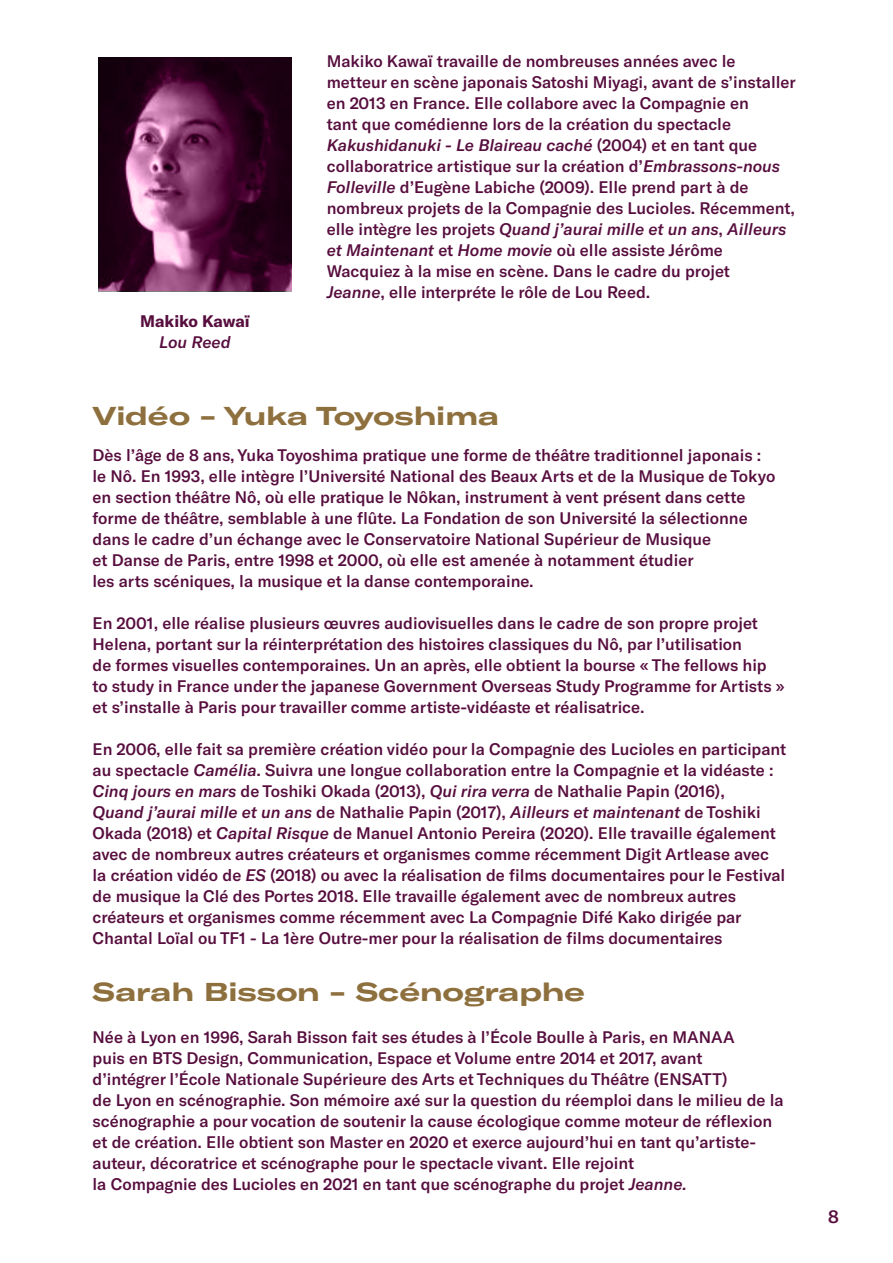
<style>
.page{position:relative;width:893px;height:1263px;background:#fff}
.page>*{position:absolute;margin:0;border:0;box-sizing:border-box;transform-origin:0 0}
.t1{font:700 expanded 25.5px "GT America";color:#8e703e}
.t2{font:500 18px "GT America";color:#570e3e}
.t3{font:500 16.5px/21px "GT America";color:#570e3e}
.t4{font:700 16.5px "GT America";color:#570e3e}
.t5{font:italic 500 16.5px "GT America";color:#570e3e}
.s1{font-style:italic}
</style>
<div class="page">
<svg style="left:99px;top:58px;width:192px;height:233px;background:#522041"></svg>
<p class="t4" style="left:140px;top:311px;width:111px">Makiko Kawaï</p>
<p class="t5" style="left:159px;top:332px;width:73px">Lou Reed</p>
<p class="t3" style="left:327px;top:51px;width:471px">Makiko Kawaï travaille de nombreuses années avec le metteur en scène japonais Satoshi Miyagi, avant de s’installer en 2013 en France. Elle collabore avec la Compagnie en<br>tant que comédienne lors de la création du spectacle <span class="s1">Kakushidanuki - Le Blaireau caché</span> (2004) et en tant que collaboratrice artistique sur la création d’<span class="s1">Embrassons-nous Folleville</span> d’Eugène Labiche (2009). Elle prend part à de nombreux projets de la Compagnie des Lucioles. Récemment, elle intègre les projets <span class="s1">Quand j’aurai mille et un ans</span>, <span class="s1">Ailleurs et Maintenant</span> et <span class="s1">Home movie</span> où elle assiste Jérôme Wacquiez à la mise en scène. Dans le cadre du projet<br><span class="s1">Jeanne</span>, elle interpréte le rôle de Lou Reed.</p>
<h1 class="t1" style="left:93px;top:400px;width:408px">Vidéo - Yuka Toyoshima</h1>
<p class="t3" style="left:93px;top:444px;width:684px">Dès l’âge de 8 ans, Yuka Toyoshima pratique une forme de théâtre traditionnel japonais : le Nô. En 1993, elle intègre l’Université National des Beaux Arts et de la Musique de Tokyo en section théâtre Nô, où elle pratique le Nôkan, instrument à vent présent dans cette forme de théâtre, semblable à une flûte. La Fondation de son Université la sélectionne dans le cadre d’un échange avec le Conservatoire National Supérieur de Musique<br>et Danse de Paris, entre 1998 et 2000, où elle est amenée à notamment étudier<br>les arts scéniques, la musique et la danse contemporaine.</p>
<p class="t3" style="left:93px;top:612px;width:694px">En 2001, elle réalise plusieurs œuvres audiovisuelles dans le cadre de son propre projet Helena, portant sur la réinterprétation des histoires classiques du Nô, par l’utilisation<br>de formes visuelles contemporaines. Un an après, elle obtient la bourse « The fellows hip to study in France under the japanese Government Overseas Study Programme for Artists » et s’installe à Paris pour travailler comme artiste-vidéaste et réalisatrice.</p>
<p class="t3" style="left:93px;top:738px;width:695px">En 2006, elle fait sa première création vidéo pour la Compagnie des Lucioles en participant au spectacle <span class="s1">Camélia</span>. Suivra une longue collaboration entre la Compagnie et la vidéaste :<br><span class="s1">Cinq jours en mars</span> de Toshiki Okada (2013), <span class="s1">Qui rira verra</span> de Nathalie Papin (2016),<br><span class="s1">Quand j’aurai mille et un ans</span> de Nathalie Papin (2017), <span class="s1">Ailleurs et maintenant</span> de Toshiki Okada (2018) et <span class="s1">Capital Risque</span> de Manuel Antonio Pereira (2020). Elle travaille également avec de nombreux autres créateurs et organismes comme récemment Digit Artlease avec la création vidéo de <span class="s1">ES</span> (2018) ou avec la réalisation de films documentaires pour le Festival de musique la Clé des Portes 2018. Elle travaille également avec de nombreux autres créateurs et organismes comme récemment avec La Compagnie Difé Kako dirigée par Chantal Loïal ou TF1 - La 1ère Outre-mer pour la réalisation de films documentaires</p>
<h1 class="t1" style="left:93px;top:976px;width:494px">Sarah Bisson - Scénographe</h1>
<p class="t3" style="left:93px;top:1026px;width:693px">Née à Lyon en 1996, Sarah Bisson fait ses études à l’École Boulle à Paris, en MANAA<br>puis en BTS Design, Communication, Espace et Volume entre 2014 et 2017, avant<br>d’intégrer l’École Nationale Supérieure des Arts et Techniques du Théâtre (ENSATT)<br>de Lyon en scénographie. Son mémoire axé sur la question du réemploi dans le milieu de la scénographie a pour vocation de soutenir la cause écologique comme moteur de réflexion et de création. Elle obtient son Master en 2020 et exerce aujourd’hui en tant qu’artiste&shy;auteur, décoratrice et scénographe pour le spectacle vivant. Elle rejoint<br>la Compagnie des Lucioles en 2021 en tant que scénographe du projet <span class="s1">Jeanne.</span></p>
<p class="t2" style="left:828px;top:1206px;width:12px">8</p>
</div>
